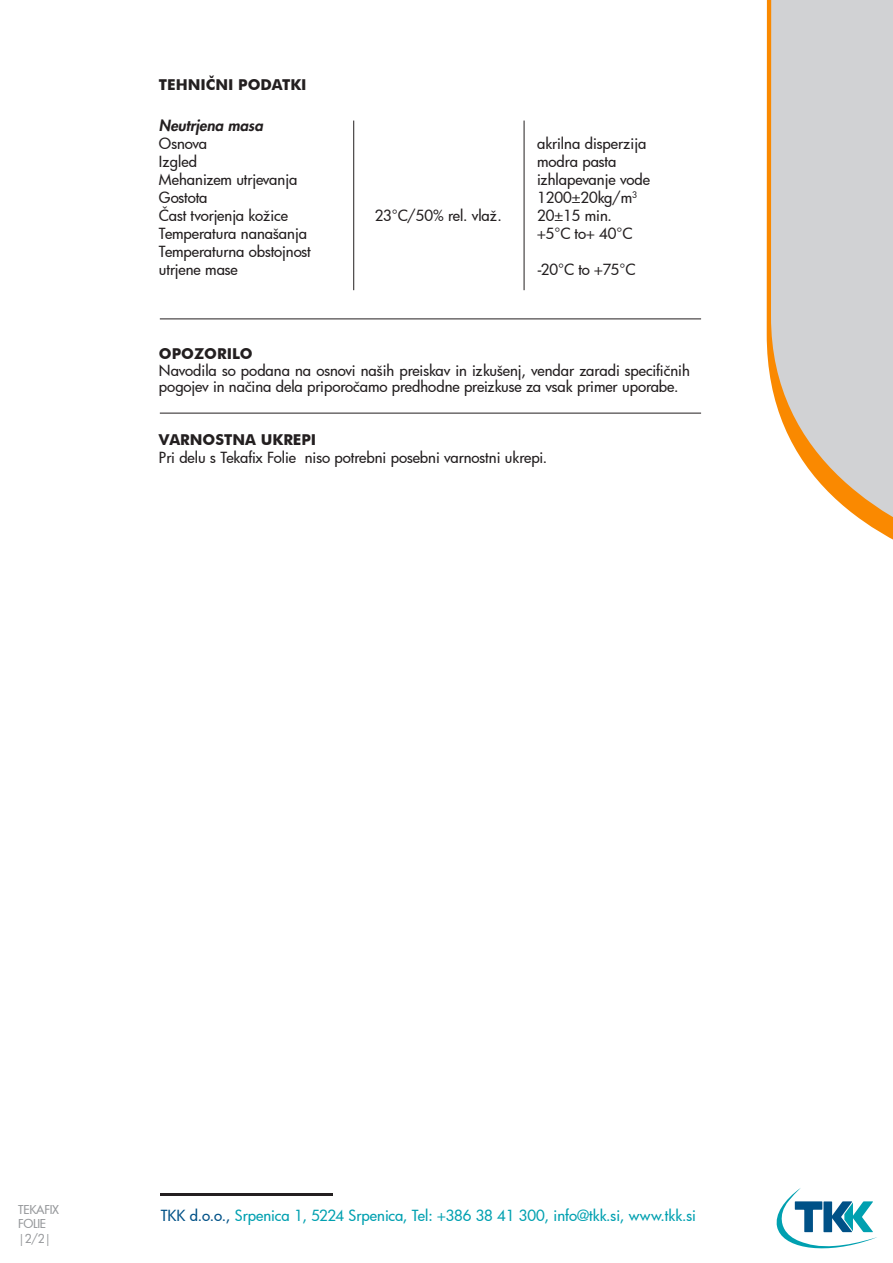
<style>
.page{position:relative;width:893px;height:1263px;background:#fff}
.page>*{position:absolute;margin:0;border:0;box-sizing:border-box;transform-origin:0 0}
.t1{font:500 15px/16.5px "Futura";letter-spacing:-.005em;color:#231f20}
.t2{font:500 15px "Futura";color:#00a0b0}
.t3{font:700 15px "Futura BT";color:#231f20}
.t4{font:italic 800 15px "Futura Std";color:#231f20}
.t5{font:500 12px/14.4px "Futura";letter-spacing:-.025em;color:#97999c}
.s1{color:#005187}
</style>
<div class="page">
<hr style="left:767px;top:0;width:4px;height:382px;background:#fa8900">
<svg style="left:771px;top:0;width:122px;height:540px;background:#d7d2cd"></svg>
<hr style="left:161px;top:1193px;width:172px;height:2px;background:#231f20">
<svg style="left:776px;top:1188px;width:101px;height:61px"></svg>
<hr style="left:160px;top:319px;width:541px;height:1px;background:#231f20">
<hr style="left:353px;top:121px;width:1px;height:169px;background:#231f20">
<hr style="left:524px;top:121px;width:1px;height:169px;background:#231f20">
<hr style="left:160px;top:413px;width:541px;height:1px;background:#231f20">
<p class="t3" style="left:159px;top:76px;width:149px">TEHNIČNI PODATKI</p>
<p class="t4" style="left:159px;top:116px;width:105px">Neutrjena masa</p>
<p class="t1" style="left:159px;top:135px;width:50px">Osnova</p>
<p class="t1" style="left:537px;top:135px;width:111px">akrilna disperzija</p>
<p class="t1" style="left:159px;top:153px;width:40px">Izgled</p>
<p class="t1" style="left:537px;top:153px;width:81px">modra pasta</p>
<p class="t1" style="left:159px;top:171px;width:140px">Mehanizem utrjevanja</p>
<p class="t1" style="left:537px;top:171px;width:115px">izhlapevanje vode</p>
<p class="t1" style="left:159px;top:189px;width:50px">Gostota</p>
<p class="t1" style="left:537px;top:189px;width:102px">1200±20kg/m<sup>3</sup></p>
<p class="t1" style="left:159px;top:207px;width:131px">Čast tvorjenja kožice</p>
<p class="t1" style="left:375px;top:207px;width:128px">23°C/50% rel. vlaž.</p>
<p class="t1" style="left:537px;top:207px;width:76px">20±15 min.</p>
<p class="t1" style="left:159px;top:225px;width:150px">Temperatura nanašanja</p>
<p class="t1" style="left:537px;top:225px;width:97px">+5°C to+ 40°C</p>
<p class="t1" style="left:159px;top:242px;width:153px;line-height:18px">Temperaturna obstojnost utrjene mase</p>
<p class="t1" style="left:537px;top:261px;width:100px">-20°C to +75°C</p>
<p class="t3" style="left:159px;top:345px;width:95px">OPOZORILO</p>
<p class="t1" style="left:159px;top:362px;width:532px">Navodila so podana na osnovi naših preiskav in izkušenj, vendar zaradi specifičnih pogojev in načina dela priporočamo predhodne preizkuse za vsak primer uporabe.</p>
<p class="t3" style="left:159px;top:430px;width:159px">VARNOSTNA UKREPI</p>
<p class="t1" style="left:159px;top:449px;width:390px">Pri delu s Tekafix Folie niso potrebni posebni varnostni ukrepi.</p>
<p class="t5" style="left:18px;top:1202px;width:42px">TEKAFIX<br>FOLIE |2/2|</p>
<p class="t2" style="left:161px;top:1205px;width:537px"><span class="s1">TKK d.o.o.,</span> Srpenica 1, 5224 Srpenica, Tel: +386 38 41 300, info@tkk.si, www.tkk.si</p>
</div>
